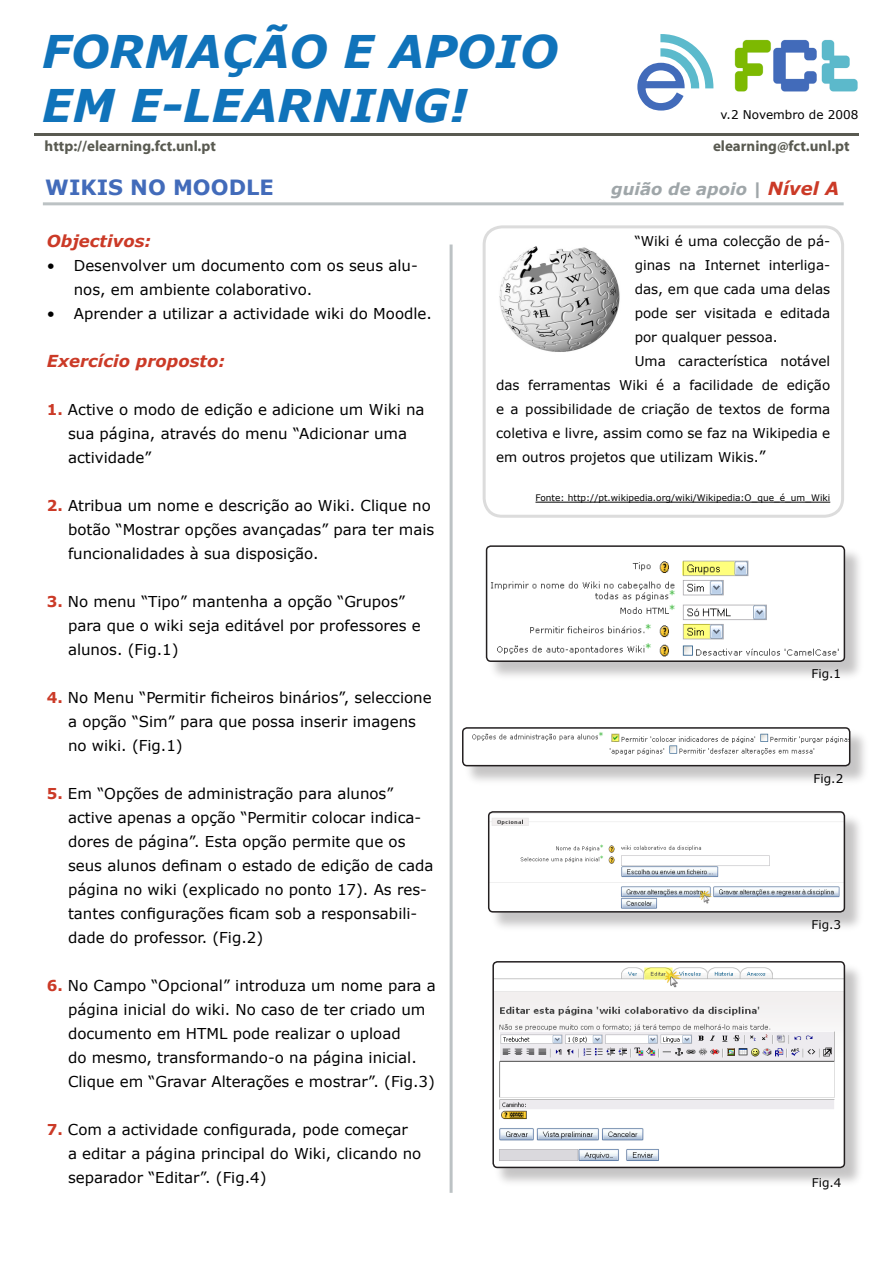
<style>
.page{position:relative;width:893px;height:1263px;background:#fff}
.page>*{position:absolute;margin:0;border:0;box-sizing:border-box;transform-origin:0 0}
.t1{font:italic 700 45px/54px "Verdana";color:#1073ba}
.t2{font:700 21px "Verdana";color:#426bba}
.t3{font:italic 700 16.5px "Verdana";color:#cb3a27}
.t4{font:italic 700 16.5px "Verdana";color:#9fa6a9}
.idents{font:15px/24px "Verdana";color:#000}
.t5{font:700 15px "Myriad Pro";color:#595a51}
.t6{font:13.5px/24px "Verdana";color:#000;text-align:justify}
.t7{font:12px "Verdana";color:#000}
.t8{font:9px "Verdana";color:#000}
.s1{font-size:18px;color:#cb3a27}
.s2{font-weight:700;color:#cb3a27}
.s3{font-size:15px}
</style>
<div class="page">
<hr style="left:450px;top:244px;width:3px;height:949px;background:#bcc2c4">
<hr style="left:34px;top:133px;width:825px;height:3px;background:#595a51">
<img style="left:734px;top:39px;width:124px;height:53px">
<hr style="left:43px;top:202px;width:801px;height:3px;background:#bcc2c4">
<svg style="left:637px;top:34px;width:77px;height:77px"></svg>
<div style="left:487px;top:547px;width:378px;height:135px;background:#231f20;opacity:.26"></div>
<img style="left:487px;top:546px;width:356px;height:114px;border-radius:4px">
<div style="left:486px;top:545px;width:359px;height:117px;border:2px solid #231f20;border-radius:4px"></div>
<div style="left:489px;top:813px;width:376px;height:120px;background:#231f20;opacity:.26"></div>
<img style="left:491px;top:814px;width:351px;height:95px">
<div style="left:488px;top:811px;width:357px;height:101px;border:2px solid #231f20;border-radius:4px"></div>
<div style="left:494px;top:962px;width:371px;height:225px;background:#231f20;opacity:.26"></div>
<img style="left:493px;top:962px;width:351px;height:204px;border-radius:4px">
<div style="left:492px;top:961px;width:353px;height:207px;border:2px solid #231f20;border-radius:4px"></div>
<div style="left:483px;top:225px;width:361px;height:293px;border:3px solid #dcdcdc;border-radius:18px"></div>
<hr style="left:535px;top:502px;width:295px;height:1px;background:#000">
<img style="left:499px;top:246px;width:121px;height:106px">
<div style="left:463px;top:729px;width:407px;height:58px;background:#231f20;opacity:.26"></div>
<div style="left:463px;top:728px;width:387px;height:38px;background:#fff;border-radius:4px"></div>
<img style="left:472px;top:728px;width:378px;height:27px">
<div style="left:462px;top:727px;width:388px;height:39px;border:2px solid #231f20;border-radius:4px"></div>
<p class="t1" style="left:42px;top:25px;width:518px">FORMAÇÃO E APOIO<br>EM E-LEARNING!</p>
<p class="t5" style="left:45px;top:136px;width:173px">http://elearning.fct.unl.pt</p>
<p class="t5" style="left:713px;top:136px;width:138px">elearning@fct.unl.pt</p>
<p class="t7" style="left:721px;top:107px;width:139px">v.2 Novembro de 2008</p>
<p class="t2" style="left:45px;top:173px;width:230px">WIKIS NO MOODLE</p>
<p class="t4" style="left:611px;top:178px;width:229px">guião de apoio | <span class="s1">Nível A</span></p>
<p class="t3" style="left:47px;top:230px;width:106px">Objectivos:</p>
<p class="idents" style="left:74px;top:254px;width:346px">Desenvolver um documento com os seus alu&shy;nos, em ambiente colaborativo.</p>
<p class="idents" style="left:74px;top:302px;width:360px">Aprender a utilizar a actividade wiki do Moodle.</p>
<p class="t3" style="left:47px;top:350px;width:180px">Exercício proposto:</p>
<p class="idents" style="left:68px;top:398px;width:358px;text-indent:-21px"><span class="s2">1.</span> Active o modo de edição e adicione um Wiki na sua página, através do menu “Adicionar uma actividade”</p>
<p class="idents" style="left:68px;top:494px;width:368px;text-indent:-21px"><span class="s2">2.</span> Atribua um nome e descrição ao Wiki. Clique no botão “Mostrar opções avançadas” para ter mais funcionalidades à sua disposição.</p>
<p class="idents" style="left:68px;top:590px;width:354px;text-indent:-21px"><span class="s2">3.</span> No menu “Tipo” mantenha a opção “Grupos” para que o wiki seja editável por professores e alunos. (Fig.1)</p>
<p class="idents" style="left:68px;top:686px;width:365px;text-indent:-21px"><span class="s2">4.</span> No Menu “Permitir ficheiros binários”, seleccione a opção “Sim” para que possa inserir imagens no wiki. (Fig.1)</p>
<p class="idents" style="left:68px;top:782px;width:367px;text-indent:-21px"><span class="s2">5.</span> Em “Opções de administração para alunos” active apenas a opção “Permitir colocar indica&shy;dores de página”. Esta opção permite que os seus alunos definam o estado de edição de cada página no wiki (explicado no ponto 17). As res&shy;tantes configurações ficam sob a responsabili&shy;dade do professor. (Fig.2)</p>
<p class="idents" style="left:68px;top:974px;width:369px;text-indent:-21px"><span class="s2">6.</span> No Campo “Opcional” introduza um nome para a página inicial do wiki. No caso de ter criado um documento em HTML pode realizar o upload<br>do mesmo, transformando-o na página inicial.<br>Clique em “Gravar Alterações e mostrar”. (Fig.3)</p>
<p class="idents" style="left:68px;top:1118px;width:355px;text-indent:-21px"><span class="s2">7.</span> Com a actividade configurada, pode começar<br>a editar a página principal do Wiki, clicando no separador “Editar”. (Fig.4)</p>
<p class="idents" style="left:47px;top:254px;width:10px">•</p>
<p class="idents" style="left:47px;top:302px;width:10px">•</p>
<p class="t6" style="left:635px;top:230px;width:197px">“Wiki é uma colecção de pá&shy;ginas na Internet interliga&shy;das, em que cada uma delas pode ser visitada e editada por qualquer pessoa.</p>
<p class="t6" style="left:496px;top:350px;width:336px;text-indent:139px">Uma característica notável das ferramentas Wiki é a facilidade de edição e a possibilidade de criação de textos de forma coletiva e livre, assim como se faz na Wikipedia e em outros projetos que utilizam Wikis.<span class="s3">”</span></p>
<p class="t8" style="left:535px;top:492px;width:296px">Fonte: http://pt.wikipedia.org/wiki/Wikipedia:O_que_é_um_Wiki</p>
<p class="t7" style="left:811px;top:666px;width:31px">Fig.1</p>
<p class="t7" style="left:814px;top:771px;width:31px">Fig.2</p>
<p class="t7" style="left:811px;top:917px;width:31px">Fig.3</p>
<p class="t7" style="left:812px;top:1175px;width:31px">Fig.4</p>
</div>
